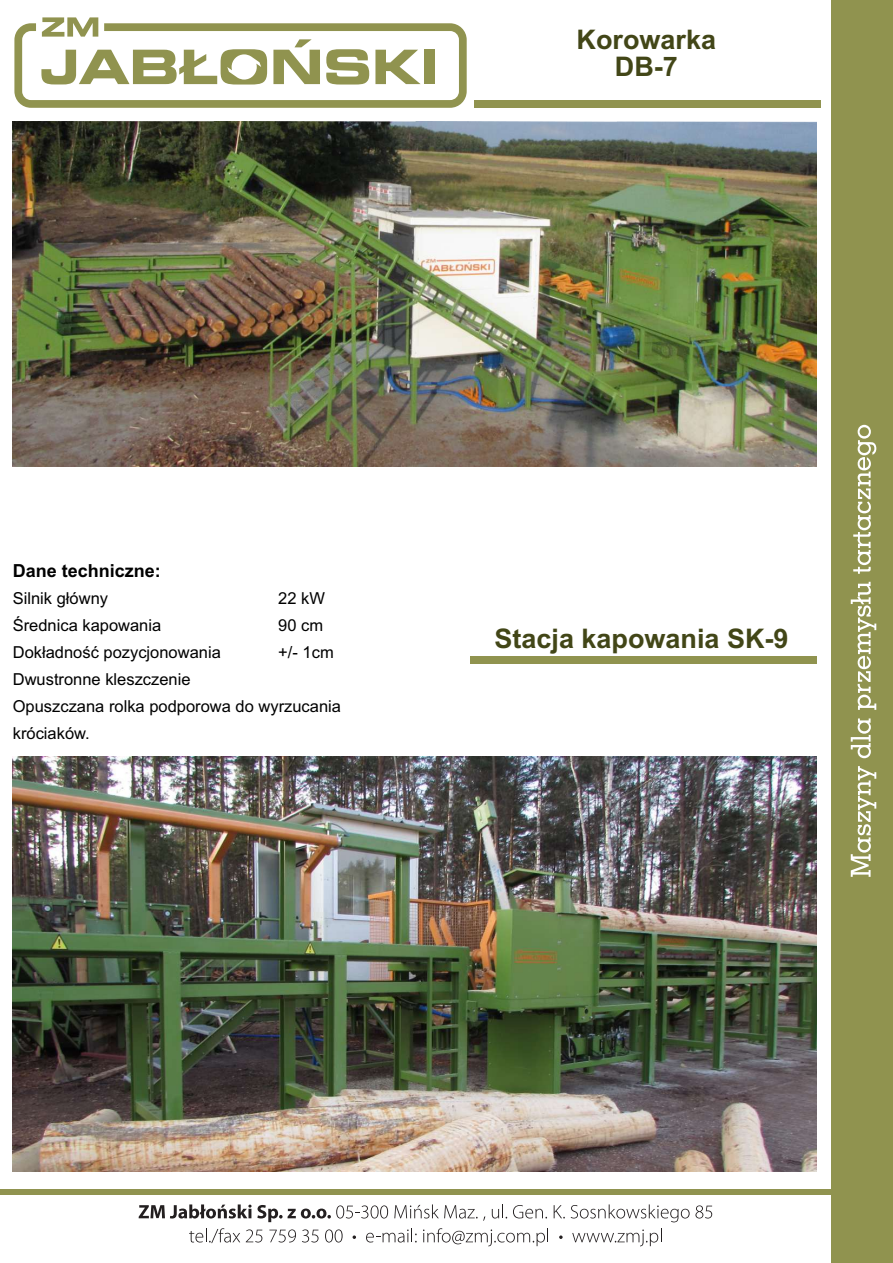
<style>
.page{position:relative;width:893px;height:1263px;background:#fff}
.page>*{position:absolute;margin:0;border:0;box-sizing:border-box;transform-origin:0 0}
.t1{font:700 27px/27px "Arial";color:#424617;text-align:center}
.t2{font:700 18px "Arial";color:#000}
.t3{font:16.5px/27px "Arial";color:#000}
</style>
<div class="page">
<svg style="left:139px;top:1204px;width:249px;height:18px"></svg>
<svg style="left:394px;top:1204px;width:91px;height:17px"></svg>
<svg style="left:492px;top:1204px;width:15px;height:14px"></svg>
<svg style="left:513px;top:1205px;width:34px;height:13px"></svg>
<svg style="left:554px;top:1205px;width:11px;height:13px"></svg>
<svg style="left:571px;top:1204px;width:141px;height:18px"></svg>
<svg style="left:189px;top:1228px;width:51px;height:15px"></svg>
<svg style="left:246px;top:1229px;width:16px;height:13px"></svg>
<svg style="left:269px;top:1229px;width:27px;height:13px"></svg>
<svg style="left:302px;top:1229px;width:17px;height:13px"></svg>
<svg style="left:325px;top:1229px;width:18px;height:13px"></svg>
<svg style="left:353px;top:1235px;width:3px;height:4px"></svg>
<svg style="left:366px;top:1228px;width:51px;height:14px"></svg>
<svg style="left:423px;top:1228px;width:125px;height:18px"></svg>
<svg style="left:559px;top:1235px;width:4px;height:4px"></svg>
<svg style="left:572px;top:1228px;width:90px;height:18px"></svg>
<svg style="left:14px;top:17px;width:453px;height:91px"></svg>
<div style="left:832px;top:0;width:61px;height:1263px;background:#90934f"></div>
<svg style="left:851px;top:766px;width:25px;height:111px"></svg>
<svg style="left:851px;top:718px;width:20px;height:40px"></svg>
<svg style="left:851px;top:582px;width:25px;height:128px"></svg>
<svg style="left:853px;top:425px;width:23px;height:149px"></svg>
<div style="left:0;top:1189px;width:832px;height:6px;background:#90934f"></div>
<div style="left:475px;top:100px;width:346px;height:8px;background:#90934f"></div>
<img style="left:13px;top:121px;width:803px;height:346px">
<div style="left:470px;top:657px;width:346px;height:7px;background:#90934f"></div>
<img style="left:13px;top:756px;width:803px;height:415px">
<h1 class="t1" style="left:577px;top:29px;width:141px">Korowarka<br>DB-7</h1>
<p class="t2" style="left:13px;top:563px;width:150px">Dane techniczne:</p>
<p class="t3" style="left:13px;top:586px;width:97px">Silnik główny</p>
<p class="t3" style="left:278px;top:586px;width:48px">22 kW</p>
<p class="t3" style="left:13px;top:613px;width:150px">Średnica kapowania</p>
<p class="t3" style="left:278px;top:613px;width:46px">90 cm</p>
<p class="t3" style="left:13px;top:640px;width:210px">Dokładność pozycjonowania</p>
<p class="t3" style="left:278px;top:640px;width:57px">+/- 1cm</p>
<p class="t3" style="left:13px;top:667px;width:330px">Dwustronne kleszczenie<br>Opuszczana rolka podporowa do wyrzucania króciaków.</p>
<h1 class="t1" style="left:494px;top:628px;width:296px">Stacja kapowania SK-9</h1>
</div>
